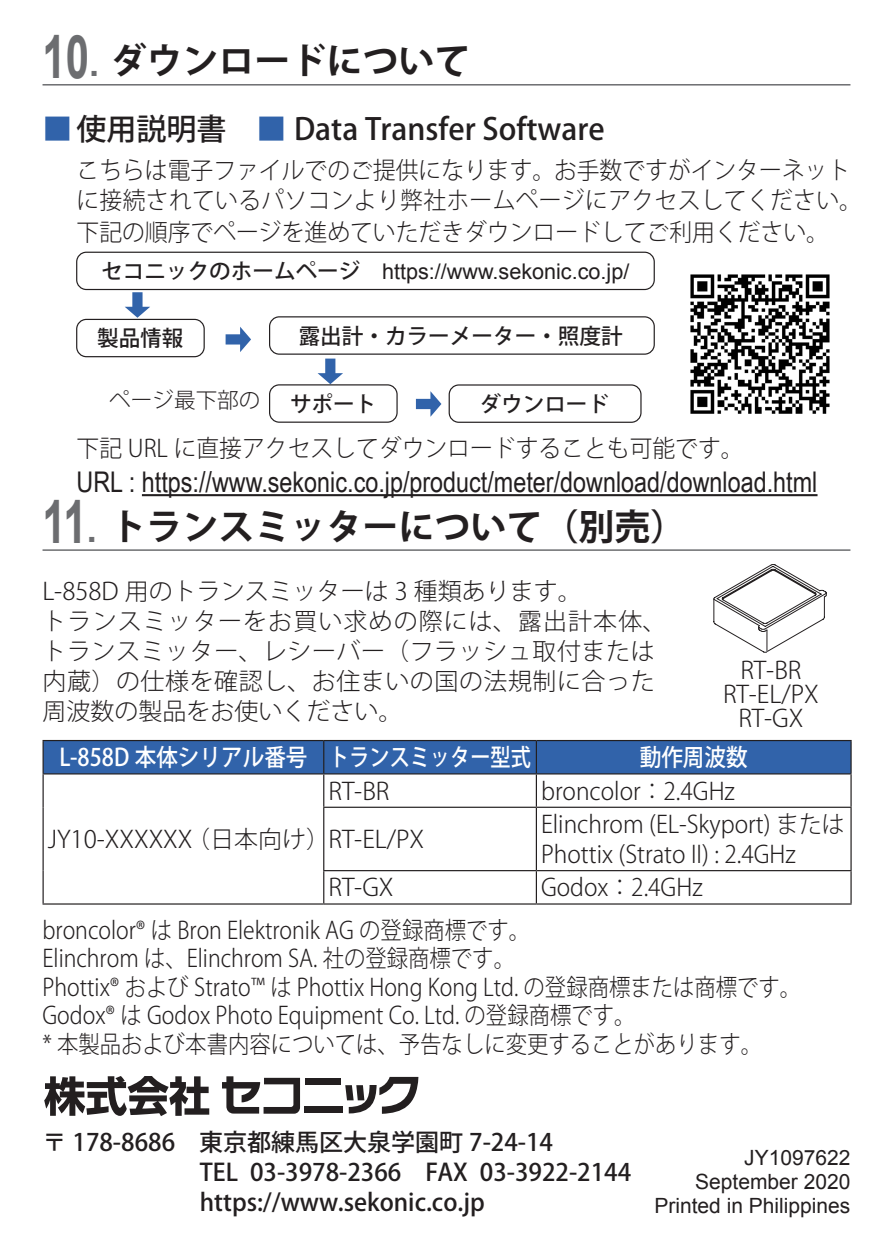
<style>
.page{position:relative;width:893px;height:1259px;background:#fff}
.page>*{position:absolute;margin:0;border:0;box-sizing:border-box;transform-origin:0 0}
._02_L1{font:700 36px "Koz Go Pro";color:#231f20}
.t1{font:500 30px "Koz Go Pro";color:#231f20}
._01_body{font:28.5px "Arial Narrow";color:#231f20}
._01_body-2{font:300 24px "Koz Go Pro";color:#231f20;scale:.89 1}
._01_body-3{font:300 24px/30.6px "Koz Go Pro";color:#231f20;scale:.95 1}
._01_body-4{font:300 24px/30px "Koz Go Pro";letter-spacing:.025em;color:#231f20}
._01_body-5{font:500 24px "Koz Go Pro";color:#231f20}
._07_TableText_8pt{font:300 24px/30px "Koz Go Pro";color:#231f20;scale:.95 1}
._07_TableText_8pt-2{font:300 24px "Koz Go Pro";color:#231f20}
._01_body-6{font:300 24px "Koz Go Pro";color:#231f20}
._07_TableHead_Center{font:500 24px "Koz Go Pro";color:#fff;scale:.9 1}
._01_Cap_L_8pt{font:300 24px "Koz Go Pro";color:#231f20}
._07_TableHead_Center-2{font:500 24px "Koz Go Pro";color:#fff;scale:.84 1}
._01_Cap_M_9pt_Center{font:21.6px "Arial";color:#231f20}
._01_Cap_M_9pt_Center-2{font:500 21.6px "Koz Go Pro";color:#231f20}
._01_Cap_L_8pt-2{font:300 21.6px "Koz Go Pro";color:#231f20}
._01_body-7{font:21px "Arial";color:#231f20}
.s1{font-family:"Arial";font-size:60px;color:#6c6d70}
.s2{font-family:"Arial";color:#6c6d70}
.s3{color:#3163aa}
.s4{font-family:"Koz Go Pro";font-weight:500}
</style>
<div class="page">
<svg style="left:44px;top:1076px;width:165px;height:40px"></svg>
<svg style="left:222px;top:1076px;width:78px;height:37px"></svg>
<div style="left:305px;top:1077px;width:36px;height:7px;background:#231f20"></div>
<div style="left:304px;top:1106px;width:39px;height:7px;background:#231f20"></div>
<svg style="left:345px;top:1077px;width:73px;height:36px"></svg>
<hr style="left:43px;top:84px;width:807px;height:2px;background:#6c6d70">
<hr style="left:142px;top:494px;width:675px;height:2px;background:#231f20">
<div style="left:76px;top:252px;width:579px;height:38px;border:1px solid #231f20;border-radius:10px"></div>
<div style="left:76px;top:319px;width:129px;height:38px;border:1px solid #231f20;border-radius:10px"></div>
<div style="left:269px;top:316px;width:386px;height:39px;border:1px solid #231f20;border-radius:10px"></div>
<div style="left:449px;top:384px;width:193px;height:39px;border:1px solid #231f20;border-radius:10px"></div>
<svg style="left:125px;top:292px;width:25px;height:26px"></svg>
<svg style="left:318px;top:358px;width:25px;height:26px"></svg>
<svg style="left:226px;top:327px;width:25px;height:25px"></svg>
<svg style="left:416px;top:391px;width:25px;height:26px"></svg>
<div style="left:269px;top:384px;width:129px;height:39px;border:1px solid #231f20;border-radius:10px"></div>
<hr style="left:43px;top:549px;width:807px;height:2px;background:#6c6d70">
<div style="left:44px;top:741px;width:806px;height:32px;background:#3163aa"></div>
<hr style="left:323px;top:741px;width:1px;height:32px;background:#231f20">
<hr style="left:536px;top:741px;width:1px;height:32px;background:#231f20">
<hr style="left:536px;top:774px;width:1px;height:32px;background:#231f20">
<hr style="left:536px;top:808px;width:1px;height:62px;background:#231f20">
<hr style="left:536px;top:871px;width:1px;height:32px;background:#231f20">
<hr style="left:43px;top:740px;width:281px;height:1px;background:#231f20">
<hr style="left:43px;top:741px;width:1px;height:32px;background:#231f20">
<hr style="left:324px;top:740px;width:212px;height:1px;background:#231f20">
<hr style="left:536px;top:740px;width:316px;height:1px;background:#231f20">
<hr style="left:850px;top:741px;width:2px;height:32px;background:#231f20">
<hr style="left:324px;top:773px;width:212px;height:1px;background:#231f20">
<hr style="left:536px;top:773px;width:316px;height:1px;background:#231f20">
<hr style="left:850px;top:774px;width:2px;height:32px;background:#231f20">
<hr style="left:323px;top:806px;width:213px;height:2px;background:#231f20">
<hr style="left:536px;top:806px;width:316px;height:2px;background:#231f20">
<hr style="left:850px;top:808px;width:2px;height:62px;background:#231f20">
<hr style="left:323px;top:870px;width:213px;height:1px;background:#231f20">
<hr style="left:536px;top:870px;width:316px;height:1px;background:#231f20">
<hr style="left:850px;top:871px;width:2px;height:32px;background:#231f20">
<hr style="left:324px;top:903px;width:212px;height:1px;background:#231f20">
<hr style="left:536px;top:903px;width:316px;height:1px;background:#231f20">
<hr style="left:43px;top:773px;width:281px;height:1px;background:#231f20">
<hr style="left:43px;top:774px;width:1px;height:33px;background:#231f20">
<hr style="left:323px;top:774px;width:1px;height:32px;background:#231f20">
<hr style="left:43px;top:807px;width:1px;height:63px;background:#231f20">
<hr style="left:323px;top:808px;width:1px;height:62px;background:#231f20">
<hr style="left:43px;top:870px;width:1px;height:33px;background:#231f20">
<hr style="left:323px;top:871px;width:1px;height:32px;background:#231f20">
<hr style="left:43px;top:903px;width:281px;height:1px;background:#231f20">
<img style="left:690px;top:274px;width:140px;height:140px">
<svg style="left:713px;top:564px;width:114px;height:89px"></svg>
<p class="_02_L1" style="left:43px;top:38px;width:430px"><span class="s1">10</span><span class="s2">.</span> ダウンロードについて</p>
<p class="t1" style="left:43px;top:110px;width:564px"><span class="s3">■</span>使用説明書　<span class="s3">■</span> Data Transfer Software</p>
<p class="_01_body-3" style="left:77px;top:155px;width:828px">こちらは電子ファイルでのご提供になります。お手数ですがインターネットに接続されているパソコンより弊社ホームページにアクセスしてください。下記の順序でページを進めていただきダウンロードしてご利用ください。</p>
<p class="_01_Cap_M_9pt_Center" style="left:101px;top:257px;width:530px"><span class="s4">セコニックのホームページ　</span>https://www.sekonic.co.jp/</p>
<p class="_01_Cap_M_9pt_Center-2" style="left:97px;top:324px;width:88px">製品情報</p>
<p class="_01_Cap_M_9pt_Center-2" style="left:299px;top:322px;width:325px">露出計・カラーメーター・照度計</p>
<p class="_01_Cap_L_8pt-2" style="left:109px;top:386px;width:153px">ページ最下部の</p>
<p class="_01_Cap_M_9pt_Center-2" style="left:290px;top:390px;width:88px">サポート</p>
<p class="_01_Cap_M_9pt_Center-2" style="left:479px;top:390px;width:131px">ダウンロード</p>
<p class="_01_body-3" style="left:77px;top:433px;width:704px">下記 URL に直接アクセスしてダウンロードすることも可能です。</p>
<p class="_01_body" style="left:77px;top:461px;width:742px">URL : https://www.sekonic.co.jp/product/meter/download/download.html</p>
<p class="_02_L1" style="left:43px;top:503px;width:646px"><span class="s1">11</span><span class="s2">.</span> トランスミッターについて（別売）</p>
<p class="_01_body-6" style="left:43px;top:575px;width:541px">L-858D 用のトランスミッターは 3 種類あります。</p>
<p class="_01_body-4" style="left:43px;top:606px;width:625px">トランスミッターをお買い求めの際には、露出計本体、トランスミッター、レシーバー（フラッシュ取付または内蔵）の仕様を確認し、お住まいの国の法規制に合った周波数の製品をお使いください。</p>
<p class="_07_TableHead_Center" style="left:59px;top:742px;width:277px">L-858D 本体シリアル番号</p>
<p class="_07_TableHead_Center-2" style="left:329px;top:742px;width:241px">トランスミッター型式</p>
<p class="_07_TableHead_Center" style="left:640px;top:742px;width:121px">動作周波数</p>
<p class="_01_Cap_L_8pt" style="left:740px;top:654px;width:63px">RT-BR</p>
<p class="_01_Cap_L_8pt" style="left:723px;top:678px;width:97px">RT-EL/PX</p>
<p class="_01_Cap_L_8pt" style="left:738px;top:702px;width:67px">RT-GX</p>
<p class="_07_TableText_8pt-2" style="left:328px;top:775px;width:63px">RT-BR</p>
<p class="_07_TableText_8pt" style="left:541px;top:776px;width:206px">broncolor：2.4GHz</p>
<p class="_07_TableText_8pt" style="left:541px;top:809px;width:321px">Elinchrom (EL-Skyport) または<br>Phottix (Strato II) : 2.4GHz</p>
<p class="_07_TableText_8pt-2" style="left:328px;top:872px;width:67px">RT-GX</p>
<p class="_07_TableText_8pt" style="left:541px;top:873px;width:172px">Godox：2.4GHz</p>
<p class="_01_body-2" style="left:43px;top:914px;width:549px">broncolor® は Bron Elektronik AG の登録商標です。</p>
<p class="_01_body-2" style="left:43px;top:942px;width:532px">Elinchrom は、Elinchrom SA. 社の登録商標です。</p>
<p class="_01_body-2" style="left:43px;top:971px;width:854px">Phottix® および Strato™ は Phottix Hong Kong Ltd. の登録商標または商標です。</p>
<p class="_01_body-2" style="left:43px;top:999px;width:668px">Godox® は Godox Photo Equipment Co. Ltd. の登録商標です。</p>
<p class="_01_body-2" style="left:43px;top:1028px;width:810px">* 本製品および本書内容については、予告なしに変更することがあります。</p>
<p class="_07_TableText_8pt-2" style="left:48px;top:823px;width:378px">JY10-XXXXXX（日本向け）RT-EL/PX</p>
<p class="_01_body-5" style="left:43px;top:1126px;width:512px">〒 178-8686　東京都練馬区大泉学園町 7-24-14</p>
<p class="_01_body-5" style="left:200px;top:1156px;width:433px">TEL 03-3978-2366　FAX 03-3922-2144</p>
<p class="_01_body-5" style="left:200px;top:1186px;width:286px">https://www.sekonic.co.jp</p>
<p class="_01_body-7" style="left:744px;top:1143px;width:108px">JY1097622</p>
<p class="_01_body-7" style="left:695px;top:1167px;width:157px">September 2020</p>
<p class="_01_body-7" style="left:654px;top:1191px;width:198px">Printed in Philippines</p>
</div>
